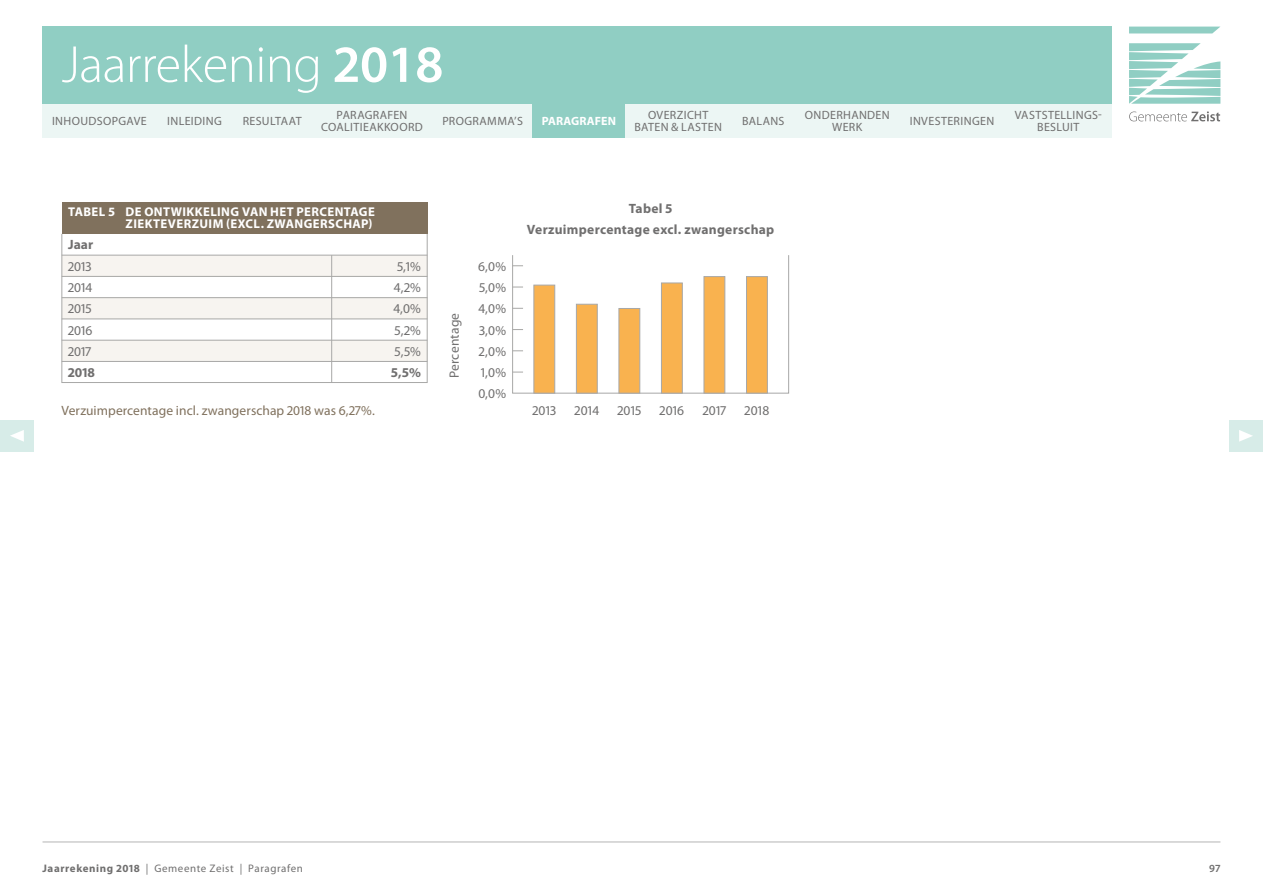
<style>
.page{position:relative;width:1263px;height:893px;background:#fff}
.page>*{position:absolute;margin:0;border:0;box-sizing:border-box;transform-origin:0 0}
.t1{font:300 52.5px "Myriad Pro";letter-spacing:-.01em;color:#fff}
.t2{font:13.5px/21.3px "Myriad Pro";letter-spacing:.005em;color:#706f6f;text-align:justify}
.t3{font:700 13.5px/21.3px "Myriad Pro";letter-spacing:.02em;color:#706f6f;text-align:center}
.t4{font:13.5px "Myriad Pro";letter-spacing:.005em;color:#80715d}
.t5{font:700 12.75px/12px "Myriad Pro";letter-spacing:.035em;color:#fff;text-align:right}
.t6{font:12px/12px "Myriad Pro";letter-spacing:.03em;color:#706f6f;text-align:center}
.t7{font:700 12px "Myriad Pro";color:#fff}
.t8{font:10.95px "Myriad Pro";letter-spacing:.055em;color:#706f6f}
.t9{font:600 10.95px "Myriad Pro";color:#706f6f}
.s1{font-weight:600}
.s2{font-weight:700}
</style>
<div class="page">
<div style="left:43px;top:104px;width:1069px;height:34px;background:#ecf6f4"></div>
<div style="left:533px;top:104px;width:92px;height:34px;background:#90cec3"></div>
<div style="left:43px;top:27px;width:1069px;height:77px;background:#90cec3"></div>
<div style="left:0;top:420px;width:34px;height:32px;background:#d7ece8"></div>
<div style="left:1229px;top:420px;width:34px;height:32px;background:#d7ece8"></div>
<svg style="left:1239px;top:430px;width:14px;height:12px"></svg>
<svg style="left:10px;top:430px;width:14px;height:12px"></svg>
<svg style="left:1129px;top:111px;width:91px;height:10px"></svg>
<svg style="left:1129px;top:27px;width:91px;height:6px"></svg>
<svg style="left:1129px;top:43px;width:91px;height:61px"></svg>
<hr style="left:43px;top:841px;width:1177px;height:1px;background:#bcbcbc">
<div style="left:512px;top:255px;width:277px;height:138px;border:1px solid #a8a8a7"></div>
<div style="left:62px;top:255px;width:365px;height:21px;background:#f7f4f0"></div>
<div style="left:62px;top:298px;width:365px;height:21px;background:#f7f4f0"></div>
<div style="left:62px;top:340px;width:365px;height:21px;background:#f7f4f0"></div>
<div style="left:62px;top:202px;width:365px;height:32px;background:#80715d"></div>
<hr style="left:62px;top:255px;width:365px;height:1px;background:#a8a8a7">
<hr style="left:62px;top:276px;width:365px;height:1px;background:#a8a8a7">
<hr style="left:62px;top:297px;width:365px;height:1px;background:#a8a8a7">
<hr style="left:62px;top:319px;width:365px;height:1px;background:#a8a8a7">
<hr style="left:62px;top:340px;width:365px;height:1px;background:#a8a8a7">
<hr style="left:62px;top:361px;width:365px;height:1px;background:#a8a8a7">
<hr style="left:331px;top:255px;width:1px;height:128px;background:#a8a8a7">
<div style="left:534px;top:285px;width:21px;height:108px;background:#f9b24f;border:1px solid #a8a8a7"></div>
<div style="left:576px;top:304px;width:21px;height:89px;background:#f9b24f;border:1px solid #a8a8a7"></div>
<div style="left:619px;top:308px;width:21px;height:85px;background:#f9b24f;border:1px solid #a8a8a7"></div>
<div style="left:661px;top:283px;width:21px;height:110px;background:#f9b24f;border:1px solid #a8a8a7"></div>
<div style="left:704px;top:276px;width:21px;height:117px;background:#f9b24f;border:1px solid #a8a8a7"></div>
<div style="left:746px;top:276px;width:21px;height:117px;background:#f9b24f;border:1px solid #a8a8a7"></div>
<div style="left:62px;top:234px;width:365px;height:149px;border:1px solid #a8a8a7"></div>
<h1 class="t1" style="left:62px;top:36px;width:383px">Jaarrekening <span class="s1">2018</span></h1>
<p class="t6" style="left:167px;top:116px;width:56px">INLEIDING</p>
<p class="t6" style="left:321px;top:110px;width:103px">PARAGRAFEN<br>COALITIEAKKOORD</p>
<p class="t6" style="left:634px;top:110px;width:89px">OVERZICHT<br>BATEN &amp; LASTEN</p>
<p class="t6" style="left:742px;top:116px;width:44px">BALANS</p>
<p class="t6" style="left:805px;top:110px;width:86px">ONDERHANDEN<br>WERK</p>
<p class="t6" style="left:910px;top:116px;width:86px">INVESTERINGEN</p>
<p class="t6" style="left:1015px;top:110px;width:89px">VASTSTELLINGS-<br>BESLUIT</p>
<p class="t6" style="left:52px;top:116px;width:96px">INHOUDSOPGAVE</p>
<p class="t6" style="left:243px;top:116px;width:60px">RESULTAAT</p>
<p class="t6" style="left:442px;top:116px;width:82px">PROGRAMMA’S</p>
<p class="t7" style="left:542px;top:115px;width:76px">PARAGRAFEN</p>
<p class="t5" style="left:68px;top:206px;width:308px">TABEL 5 DE ONTWIKKELING VAN HET PERCENTAGE<br>ZIEKTEVERZUIM (EXCL. ZWANGERSCHAP)</p>
<p class="t3" style="left:68px;top:234px;width:27px">Jaar</p>
<p class="t2" style="left:68px;top:256px;width:26px">2013<br>2014<br>2015<br>2016<br>2017</p>
<p class="t3" style="left:68px;top:362px;width:29px">2018</p>
<p class="t4" style="left:62px;top:403px;width:315px">Verzuimpercentage incl. zwangerschap 2018 was 6,27%.</p>
<p class="t2" style="left:393px;top:256px;width:29px">5,1% 4,2% 4,0% 5,2% 5,5%</p>
<p class="t3" style="left:391px;top:362px;width:31px">5,5%</p>
<p class="t2" style="left:444px;top:378px;width:67px;rotate:-90deg">Percentage</p>
<p class="t2" style="left:478px;top:256px;width:29px">6,0% 5,0% 4,0% 3,0% 2,0% 1,0% 0,0%</p>
<p class="t3" style="left:527px;top:198px;width:249px">Tabel 5<br>Verzuimpercentage excl. zwangerschap</p>
<p class="t2" style="left:659px;top:400px;width:26px">2016</p>
<p class="t2" style="left:703px;top:400px;width:25px">2017</p>
<p class="t2" style="left:532px;top:400px;width:25px">2013</p>
<p class="t2" style="left:574px;top:400px;width:26px">2014</p>
<p class="t2" style="left:617px;top:400px;width:25px">2015</p>
<p class="t2" style="left:745px;top:400px;width:26px">2018</p>
<p class="t8" style="left:43px;top:862px;width:262px"><span class="s2">Jaarrekening 2018</span> | Gemeente Zeist | Paragrafen</p>
<p class="t9" style="left:1209px;top:862px;width:13px">97</p>
</div>
